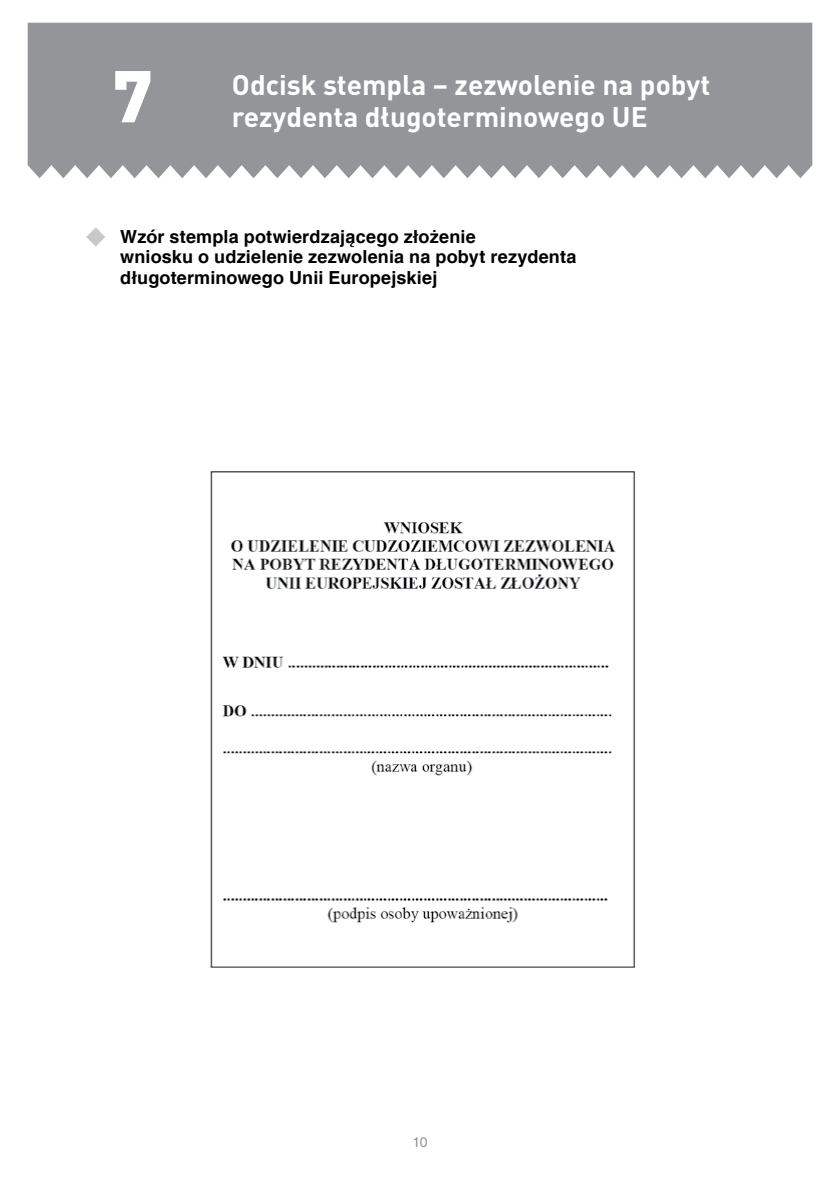
<style>
.page{position:relative;width:840px;height:1191px;background:#fff}
.page>*{position:absolute;margin:0;border:0;box-sizing:border-box;transform-origin:0 0}
.t1{font:900 72px "DIN Pro";color:#fff}
.t2{font:700 28px "DIN Pro";color:#fff}
.t3{font:700 18px/20.8px "Helvetica LT Com";letter-spacing:.01em;color:#000}
.t4{font:14px "Helvetica";color:#939598}
</style>
<div class="page">
<div style="left:28px;top:23px;width:783px;height:155px;background:#939598"></div>
<svg style="left:86px;top:227px;width:19px;height:19px"></svg>
<img style="left:210px;top:471px;width:426px;height:497px">
<h1 class="t1" style="left:113px;top:47px;width:42px">7</h1>
<h2 class="t2" style="left:232px;top:66px;width:479px">Odcisk stempla – zezwolenie na pobyt</h2>
<h2 class="t2" style="left:232px;top:98px;width:417px">rezydenta długoterminowego UE</h2>
<p class="t3" style="left:120px;top:226px;width:457px">Wzór stempla potwierdzającego złożenie<br>wniosku o udzielenie zezwolenia na pobyt rezydenta długoterminowego Unii Europejskiej</p>
<p class="t4" style="left:412px;top:1134px;width:17px">10</p>
</div>
